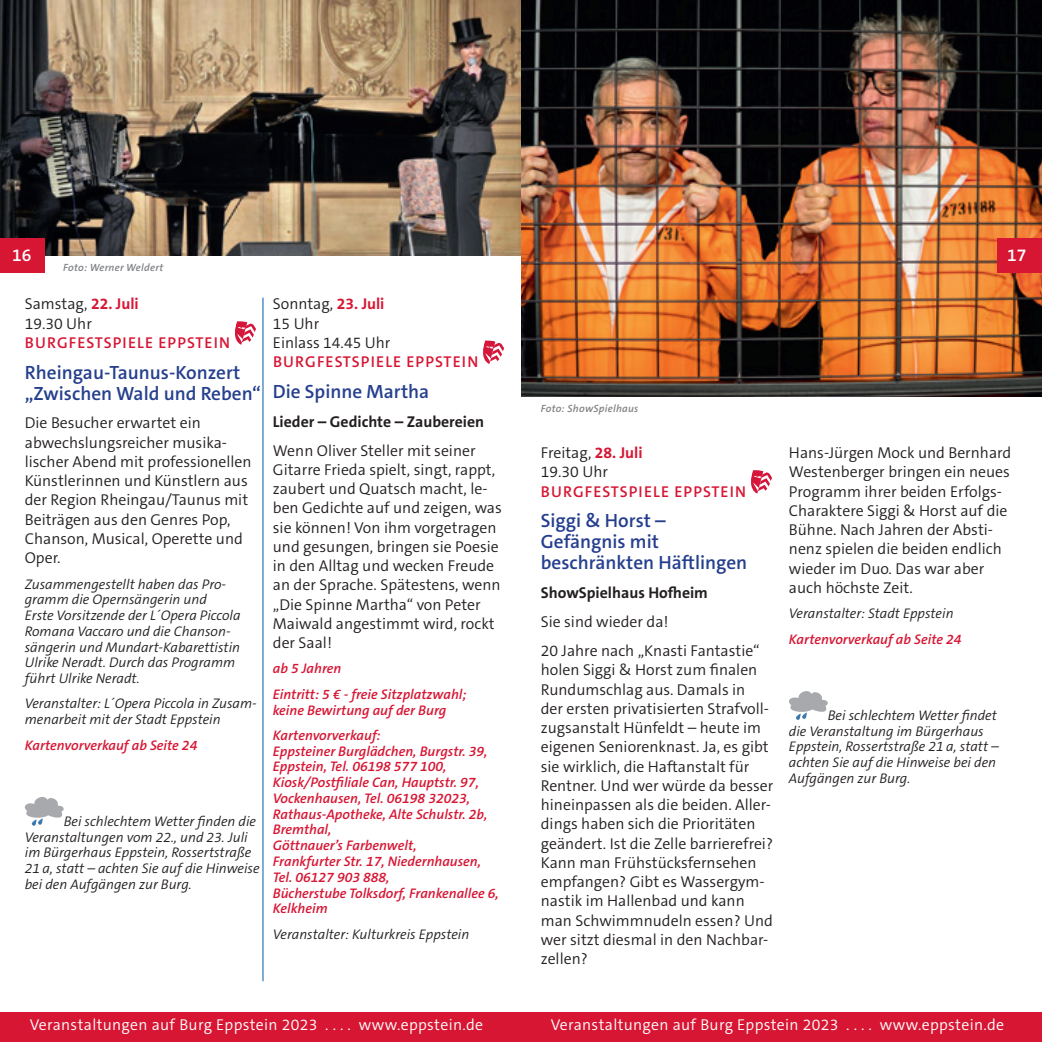
<style>
.page{position:relative;width:1042px;height:1042px;background:#fff}
.page>*{position:absolute;margin:0;border:0;box-sizing:border-box;transform-origin:0 0}
.t1{font:600 19.25px/21px "The Sans C5";color:#253f8e}
.t2{font:600 17.5px "The Sans C5";color:#fff}
.t3{font:300 15.75px/19.2px "The Sans C5";color:#231f20}
.t4{font:300 15.75px "The Sans C5";letter-spacing:.02em;color:#fff}
.t5{font:600 15.75px "The Sans C5";letter-spacing:.07em;color:#d71634}
.t6{font:700 15.75px "The Sans C5";color:#231f20}
.t7{font:italic 300 14px/15.8px "The Sans C5";color:#231f20}
.t8{font:italic 600 14px/15.8px "The Sans C5";color:#d71634}
.t9{font:italic 600 10.5px "The Sans C5";letter-spacing:.025em;color:#808285}
.s1{font-weight:700;color:#d71634}
</style>
<div class="page">
<img style="left:521px;top:0;width:521px;height:397px">
<img style="left:0;top:0;width:521px;height:255px">
<div style="left:0;top:238px;width:45px;height:35px;background:#d71634"></div>
<div style="left:997px;top:238px;width:45px;height:35px;background:#d71634"></div>
<div style="left:0;top:1012px;width:521px;height:30px;background:#d71634"></div>
<div style="left:521px;top:1012px;width:521px;height:30px;background:#d71634"></div>
<svg style="left:751px;top:470px;width:21px;height:24px"></svg>
<svg style="left:789px;top:691px;width:39px;height:29px"></svg>
<svg style="left:483px;top:340px;width:21px;height:24px"></svg>
<svg style="left:235px;top:321px;width:21px;height:24px"></svg>
<svg style="left:25px;top:797px;width:39px;height:29px"></svg>
<hr style="left:263px;top:298px;width:1px;height:683px;background:#015aaa">
<p class="t2" style="left:12px;top:244px;width:21px">16</p>
<p class="t2" style="left:1007px;top:244px;width:21px">17</p>
<p class="t9" style="left:63px;top:260px;width:102px">Foto: Werner Weldert</p>
<p class="t3" style="left:25px;top:294px;width:115px">Samstag, <span class="s1">22. Juli<br></span>19.30 Uhr</p>
<p class="t5" style="left:25px;top:332px;width:207px">BURGFESTSPIELE EPPSTEIN</p>
<p class="t1" style="left:25px;top:362px;width:238px">Rheingau-Taunus-Konzert „Zwischen Wald und Reben“</p>
<p class="t3" style="left:25px;top:413px;width:228px">Die Besucher erwartet ein abwechslungsreicher musika&shy;lischer Abend mit professionellen<br>Künstlerinnen und Künstlern aus der Region Rheingau/Taunus mit<br>Beiträgen aus den Genres Pop,<br>Chanson, Musical, Operette und<br>Oper.</p>
<p class="t7" style="left:25px;top:576px;width:217px">Zusammengestellt haben das Pro&shy;gramm die Opernsängerin und<br>Erste Vorsitzende der L´Opera Piccola<br>Romana Vaccaro und die Chanson&shy;sängerin und Mundart-Kabarettistin<br>Ulrike Neradt. Durch das Programm führt Ulrike Neradt.</p>
<p class="t7" style="left:25px;top:696px;width:233px">Veranstalter: L´Opera Piccola in Zusam&shy;menarbeit mit der Stadt Eppstein</p>
<p class="t8" style="left:25px;top:737px;width:174px">Kartenvorverkauf ab Seite 24</p>
<p class="t7" style="left:25px;top:813px;width:236px;text-indent:39px">Bei schlechtem Wetter finden die Veranstaltungen vom 22., und 23. Juli im Bürgerhaus Eppstein, Rossertstraße 21 a, statt – achten Sie auf die Hinweise bei den Aufgängen zur Burg.</p>
<p class="t3" style="left:273px;top:294px;width:119px">Sonntag, <span class="s1">23. Juli<br></span>15 Uhr<br>Einlass 14.45 Uhr</p>
<p class="t5" style="left:273px;top:352px;width:207px">BURGFESTSPIELE EPPSTEIN</p>
<p class="t1" style="left:273px;top:381px;width:158px">Die Spinne Martha</p>
<p class="t6" style="left:273px;top:411px;width:213px">Lieder – Gedichte – Zaubereien</p>
<p class="t3" style="left:273px;top:441px;width:230px">Wenn Oliver Steller mit seiner<br>Gitarre Frieda spielt, singt, rappt, zaubert und Quatsch macht, le&shy;ben Gedichte auf und zeigen, was sie können! Von ihm vorgetragen und gesungen, bringen sie Poesie in den Alltag und wecken Freude an der Sprache. Spätestens, wenn „Die Spinne Martha“ von Peter<br>Maiwald angestimmt wird, rockt der Saal!</p>
<p class="t8" style="left:273px;top:656px;width:195px;line-height:25.4px">ab 5 Jahren<br>Eintritt: 5 € - freie Sitzplatzwahl;</p>
<p class="t8" style="left:273px;top:697px;width:175px;line-height:25.4px">keine Bewirtung auf der Burg<br>Kartenvorverkauf:</p>
<p class="t8" style="left:273px;top:743px;width:228px">Eppsteiner Burglädchen, Burgstr. 39,<br>Eppstein, Tel. 06198 577 100,<br>Kiosk/Postfiliale Can, Hauptstr. 97,<br>Vockenhausen, Tel. 06198 32023,<br>Rathaus-Apotheke, Alte Schulstr. 2b,<br>Bremthal,<br>Göttnauer’s Farbenwelt,<br>Frankfurter Str. 17, Niedernhausen,<br>Tel. 06127 903 888,<br>Bücherstube Tolksdorf, Frankenallee 6,<br>Kelkheim</p>
<p class="t7" style="left:273px;top:926px;width:198px">Veranstalter: Kulturkreis Eppstein</p>
<p class="t9" style="left:541px;top:402px;width:99px">Foto: ShowSpielhaus</p>
<p class="t3" style="left:541px;top:443px;width:103px">Freitag, <span class="s1">28. Juli<br></span>19.30 Uhr</p>
<p class="t5" style="left:541px;top:481px;width:207px">BURGFESTSPIELE EPPSTEIN</p>
<p class="t1" style="left:541px;top:510px;width:208px">Siggi &amp; Horst –<br>Gefängnis mit beschränkten Häftlingen</p>
<p class="t6" style="left:541px;top:583px;width:169px">ShowSpielhaus Hofheim</p>
<p class="t3" style="left:541px;top:607px;width:220px;line-height:28.9px">Sie sind wieder da!<br>20 Jahre nach „Knasti Fantastie“</p>
<p class="t3" style="left:541px;top:660px;width:234px">holen Siggi &amp; Horst zum finalen<br>Rundumschlag aus. Damals in<br>der ersten privatisierten Strafvoll&shy;zugsanstalt Hünfeldt – heute im eigenen Seniorenknast. Ja, es gibt sie wirklich, die Haftanstalt für<br>Rentner. Und wer würde da besser hineinpassen als die beiden. Aller&shy;dings haben sich die Prioritäten geändert. Ist die Zelle barrierefrei?<br>Kann man Frühstücksfernsehen empfangen? Gibt es Wassergym&shy;nastik im Hallenbad und kann man Schwimmnudeln essen? Und wer sitzt diesmal in den Nachbar&shy;zellen?</p>
<p class="t3" style="left:789px;top:443px;width:224px">Hans-Jürgen Mock und Bernhard<br>Westenberger bringen ein neues<br>Programm ihrer beiden Erfolgs-<br>Charaktere Siggi &amp; Horst auf die<br>Bühne. Nach Jahren der Absti&shy;nenz spielen die beiden endlich wieder im Duo. Das war aber auch höchste Zeit.</p>
<p class="t7" style="left:789px;top:606px;width:166px">Veranstalter: Stadt Eppstein</p>
<p class="t8" style="left:789px;top:631px;width:174px">Kartenvorverkauf ab Seite 24</p>
<p class="t7" style="left:789px;top:707px;width:211px;text-indent:39px">Bei schlechtem Wetter findet die Veranstaltung im Bürgerhaus<br>Eppstein, Rossertstraße 21 a, statt – achten Sie auf die Hinweise bei den<br>Aufgängen zur Burg.</p>
<p class="t4" style="left:30px;top:1014px;width:455px">Veranstaltungen auf Burg Eppstein 2023 . . . . www.eppstein.de</p>
<p class="t4" style="left:551px;top:1014px;width:455px">Veranstaltungen auf Burg Eppstein 2023 . . . . www.eppstein.de</p>
</div>
